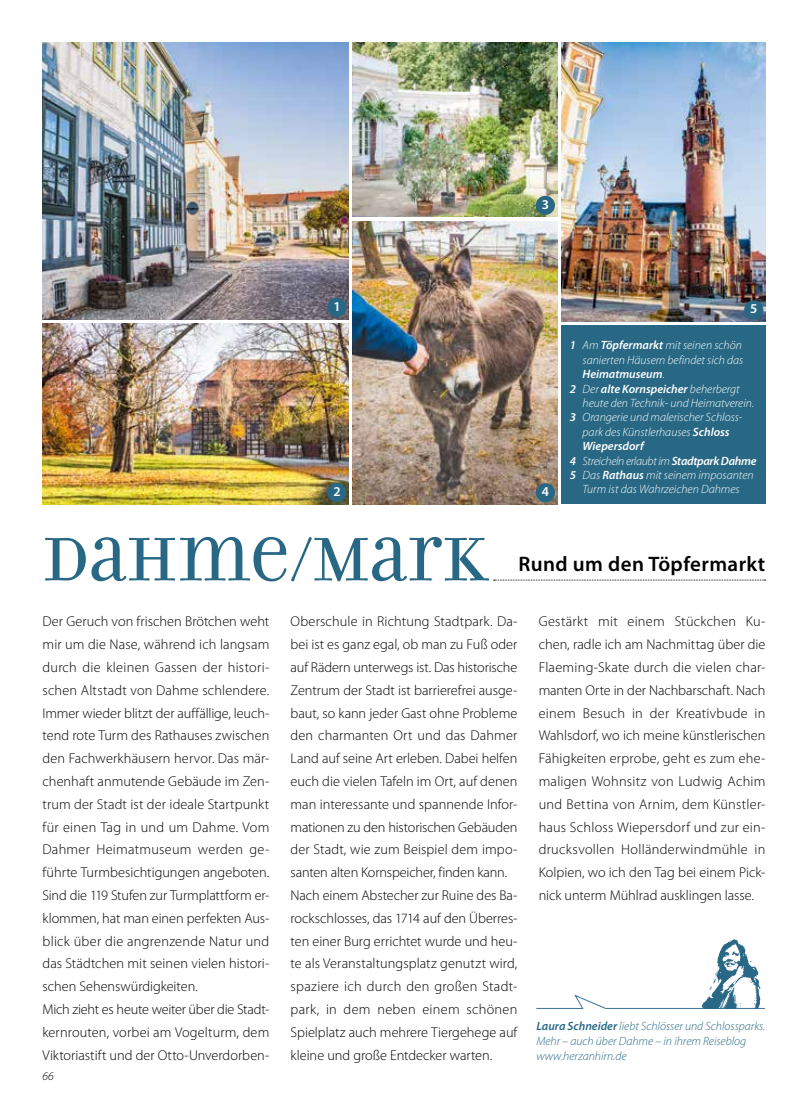
<style>
.page{position:relative;width:808px;height:1106px;background:#fff}
.page>*{position:absolute;margin:0;border:0;box-sizing:border-box;transform-origin:0 0}
.t1{font:66px "Filosofia Unicase";color:#286884}
.t2{font:600 21px "Myriad Pro";letter-spacing:.02em;color:#000}
.t3{font:300 14.25px/22.8px "Myriad Pro";letter-spacing:.005em;color:#000}
.t4{font:600 13.5px "Myriad Pro";color:#fff}
.t5{font:italic 300 12px "Myriad Pro";color:#fff}
.t6{font:italic 300 12px/15px "Myriad Pro";color:#286884}
.t7{font:italic 600 12px "Myriad Pro";color:#fff}
.t8{font:italic 300 12px "Myriad Pro";letter-spacing:-.025em;color:#fff}
.t9{font:italic 300 12px "Myriad Pro";color:#000}
.s1{font-weight:600}
.s2{font-weight:300}
</style>
<div class="page">
<img style="left:43px;top:43px;width:306px;height:276px">
<img style="left:561px;top:43px;width:204px;height:278px">
<div style="left:561px;top:325px;width:204px;height:179px;background:#286884"></div>
<img style="left:43px;top:323px;width:306px;height:181px">
<div style="left:327px;top:298px;width:19px;height:19px;background:#286884;border-radius:50%"></div>
<div style="left:327px;top:483px;width:19px;height:19px;background:#286884;border-radius:50%"></div>
<div style="left:744px;top:300px;width:19px;height:19px;background:#286884;border-radius:50%"></div>
<svg style="left:494px;top:579px;width:272px;height:1px"></svg>
<svg style="left:536px;top:994px;width:229px;height:15px"></svg>
<img style="left:698px;top:939px;width:67px;height:69px">
<img style="left:353px;top:43px;width:204px;height:174px">
<img style="left:353px;top:221px;width:204px;height:283px">
<div style="left:536px;top:483px;width:19px;height:19px;background:#286884;border-radius:50%"></div>
<div style="left:536px;top:196px;width:19px;height:19px;background:#286884;border-radius:50%"></div>
<p class="t4" style="left:333px;top:299px;width:9px">1</p>
<p class="t4" style="left:333px;top:484px;width:9px">2</p>
<p class="t4" style="left:542px;top:197px;width:9px">3</p>
<p class="t4" style="left:542px;top:484px;width:9px">4</p>
<p class="t4" style="left:750px;top:301px;width:9px">5</p>
<p class="t5" style="left:570px;top:339px;width:174px"><span class="s1">1</span> Am <span class="s1">Töpfermarkt</span> mit seinen schön</p>
<p class="t5" style="left:583px;top:353px;width:162px">sanierten Häusern befindet sich das</p>
<p class="t7" style="left:583px;top:367px;width:84px">Heimatmuseum<span class="s2">.</span></p>
<p class="t7" style="left:570px;top:382px;width:171px">2 <span class="s2">Der</span> alte Kornspeicher <span class="s2">beherbergt</span></p>
<p class="t5" style="left:583px;top:396px;width:173px">heute den Technik- und Heimatverein.</p>
<p class="t5" style="left:570px;top:411px;width:173px"><span class="s1">3</span> Orangerie und malerischer Schloss-</p>
<p class="t5" style="left:583px;top:425px;width:149px">park des Künstlerhauses <span class="s1">Schloss</span></p>
<p class="t7" style="left:583px;top:439px;width:63px">Wiepersdorf</p>
<p class="t8" style="left:570px;top:454px;width:188px"><span class="s1">4</span> Streicheln erlaubt im <span class="s1">Stadtpark Dahme</span></p>
<p class="t5" style="left:570px;top:468px;width:185px"><span class="s1">5</span> Das <span class="s1">Rathaus</span> mit seinem imposanten</p>
<p class="t5" style="left:583px;top:483px;width:159px">Turm ist das Wahrzeichen Dahmes</p>
<h1 class="t1" style="left:43px;top:520px;width:445px">DAHME/MARK</h1>
<p class="t3" style="left:43px;top:610px;width:228px">Der Geruch von frischen Brötchen weht mir um die Nase, während ich langsam durch die kleinen Gassen der histori&shy;schen Altstadt von Dahme schlendere.<br>Immer wieder blitzt der auffällige, leuch&shy;tend rote Turm des Rathauses zwischen den Fachwerkhäusern hervor. Das mär&shy;chenhaft anmutende Gebäude im Zen&shy;trum der Stadt ist der ideale Startpunkt für einen Tag in und um Dahme. Vom Dahmer Heimatmuseum werden ge&shy;führte Turmbesichtigungen angeboten.<br>Sind die 119 Stufen zur Turmplattform er&shy;klommen, hat man einen perfekten Aus&shy;blick über die angrenzende Natur und das Städtchen mit seinen vielen histori&shy;schen Sehenswürdigkeiten.<br>Mich zieht es heute weiter über die Stadt&shy;kernrouten, vorbei am Vogelturm, dem Viktoriastift und der Otto-Unverdorben-</p>
<p class="t3" style="left:291px;top:610px;width:228px">Oberschule in Richtung Stadtpark. Da&shy;bei ist es ganz egal, ob man zu Fuß oder auf Rädern unterwegs ist. Das historische Zentrum der Stadt ist barrierefrei ausge&shy;baut, so kann jeder Gast ohne Probleme den charmanten Ort und das Dahmer Land auf seine Art erleben. Dabei helfen euch die vielen Tafeln im Ort, auf denen man interessante und spannende Infor&shy;mationen zu den historischen Gebäuden der Stadt, wie zum Beispiel dem impo&shy;santen alten Kornspeicher, finden kann.<br>Nach einem Abstecher zur Ruine des Ba&shy;rockschlosses, das 1714 auf den Überres&shy;ten einer Burg errichtet wurde und heu&shy;te als Veranstaltungsplatz genutzt wird, spaziere ich durch den großen Stadt&shy;park, in dem neben einem schönen Spielplatz auch mehrere Tiergehege auf kleine und große Entdecker warten.</p>
<p class="t3" style="left:539px;top:610px;width:228px;text-align:justify">Gestärkt mit einem Stückchen Ku&shy;chen, radle ich am Nachmittag über die Flaeming-Skate durch die vielen char&shy;manten Orte in der Nachbarschaft. Nach einem Besuch in der Kreativbude in Wahlsdorf, wo ich meine künstlerischen Fähigkeiten erprobe, geht es zum ehe&shy;maligen Wohnsitz von Ludwig Achim und Bettina von Arnim, dem Künstler&shy;haus Schloss Wiepersdorf und zur ein&shy;drucksvollen Holländerwindmühle in Kolpien, wo ich den Tag bei einem Pick&shy;nick unterm Mühlrad ausklingen lasse.</p>
<h2 class="t2" style="left:518px;top:552px;width:248px">Rund um den Töpfermarkt</h2>
<p class="t6" style="left:536px;top:1019px;width:231px"><span class="s1">Laura Schneider</span> liebt Schlösser und Schlossparks.<br>Mehr – auch über Dahme – in ihrem Reiseblog www.herzanhirn.de</p>
<p class="t9" style="left:43px;top:1070px;width:13px">66</p>
</div>
